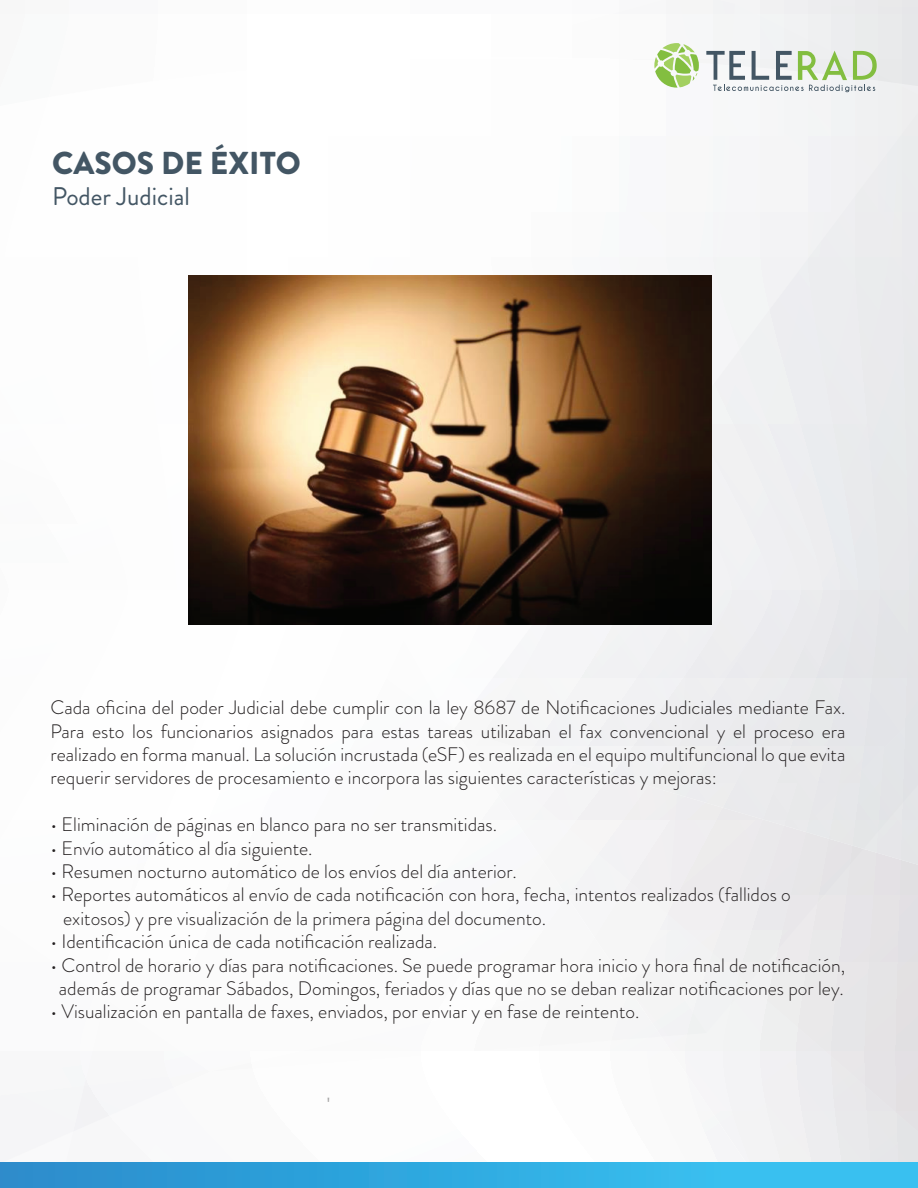
<style>
.page{position:relative;width:918px;height:1188px;background:#fff}
.page>*{position:absolute;margin:0;border:0;box-sizing:border-box;transform-origin:0 0}
.t1{font:900 31.65px "Brandon Grotesque";color:#435664}
.t2{font:25.5px "Brandon Grotesque";color:#435664}
.t3{font:300 19.5px/23.4px "Brandon Grotesque";color:#231f20;text-align:justify}
.t4{font:18px "Myriad Pro";color:#231f20}
</style>
<div class="page">
<svg style="left:707px;top:1033px;width:211px;height:126px"></svg>
<svg style="left:707px;top:969px;width:211px;height:64px"></svg>
<div style="left:664px;top:970px;width:43px;height:81px;background:#f3f4f4"></div>
<svg style="left:735px;top:110px;width:183px;height:859px"></svg>
<div style="left:518px;top:672px;width:217px;height:297px;background:#f3f2f4"></div>
<div style="left:73px;top:1080px;width:36px;height:51px;background:#f5f6f7"></div>
<div style="left:0;top:1162px;width:918px;height:26px;background:linear-gradient(to right,#298ccc,#3ac8f6)"></div>
<svg style="left:654px;top:0;width:264px;height:110px"></svg>
<div style="left:54px;top:227px;width:791px;height:445px;background:linear-gradient(to right,#fff,#f0f1f3)"></div>
<div style="left:171px;top:244px;width:559px;height:419px;background:#fff"></div>
<img style="left:188px;top:275px;width:523px;height:349px">
<h1 class="t1" style="left:52px;top:141px;width:250px">CASOS DE ÉXITO</h1>
<h2 class="t2" style="left:52px;top:179px;width:139px">Poder Judicial</h2>
<p class="t3" style="left:50px;top:696px;width:797px">Cada oficina del poder Judicial debe cumplir con la ley 8687 de Notificaciones Judiciales mediante Fax.<br>Para esto los funcionarios asignados para estas tareas utilizaban el fax convencional y el proceso era realizado en forma manual. La solución incrustada (eSF) es realizada en el equipo multifuncional lo que evita requerir servidores de procesamiento e incorpora las siguientes características y mejoras:</p>
<p class="t3" style="left:50px;top:813px;width:448px">• Eliminación de páginas en blanco para no ser transmitidas.</p>
<p class="t3" style="left:50px;top:836px;width:264px">• Envío automático al día siguiente.</p>
<p class="t3" style="left:50px;top:860px;width:468px">• Resumen nocturno automático de los envíos del día anterior.</p>
<p class="t3" style="left:63px;top:883px;width:729px;text-indent:-13px">• Reportes automáticos al envío de cada notificación con hora, fecha, intentos realizados (fallidos o exitosos) y pre visualización de la primera página del documento.</p>
<p class="t3" style="left:50px;top:930px;width:388px">• Identificación única de cada notificación realizada.</p>
<p class="t3" style="left:50px;top:953px;width:796px;text-align:center">• Control de horario y días para notificaciones. Se puede programar hora inicio y hora final de notificación, además de programar Sábados, Domingos, feriados y días que no se deban realizar notificaciones por ley.</p>
<p class="t3" style="left:50px;top:1000px;width:590px">• Visualización en pantalla de faxes, enviados, por enviar y en fase de reintento.</p>
<p class="t4" style="left:327px;top:1093px;width:5px">'</p>
</div>
